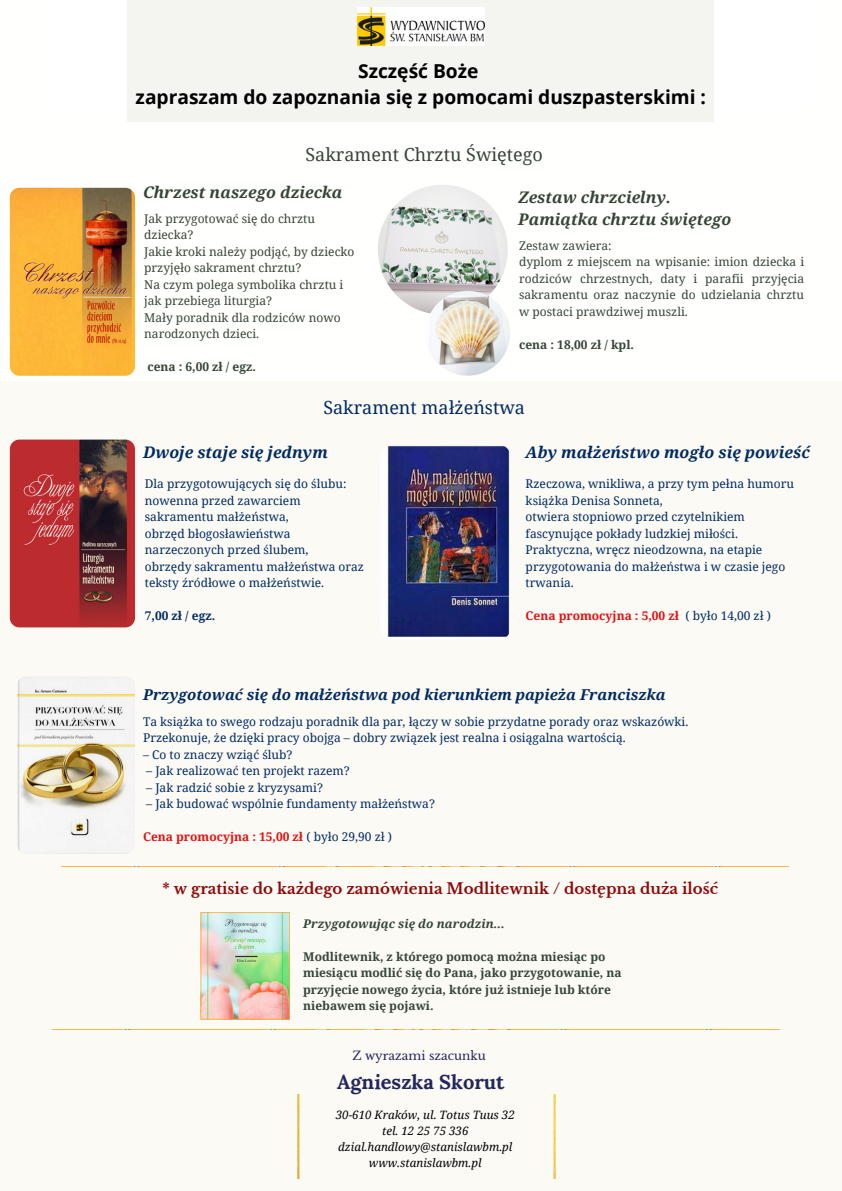
<style>
.page{position:relative;width:842px;height:1191px;background:#fff}
.page>*{position:absolute;margin:0;border:0;box-sizing:border-box;transform-origin:0 0}
.t1{font:700 20px "Lora";color:#23265d}
.t2{font:700 19.2px/26.2px "Open Sans";color:#000;text-align:center}
.t3{font:18px "Noto Serif";color:#364537}
.t4{font:18px "Noto Serif";color:#012b62}
.t5{font:italic 700 16px/21.7px "Noto Serif";color:#364537}
.t6{font:italic 700 16px "Noto Serif";color:#012b62}
.t7{font:700 15px "Libre Baskerville";color:#8d0909}
.t8{font:italic 700 15px "Noto Serif";color:#012b62}
.t9{font:12px/16.5px "Noto Serif";color:#012b62}
.t10{font:12px/16.5px "Noto Serif";color:#364537}
.t11{font:700 12px/16.5px "Noto Serif";color:#364537}
.t12{font:700 12px "Noto Serif";color:#e11212}
.t13{font:italic 700 12px "Noto Serif";color:#364537}
.t14{font:12px "Libre Baskerville";color:#23265d}
.t15{font:700 12px "Noto Serif";color:#012b62}
.t16{font:italic 11.5px/15.9px "Noto Serif";color:#000;text-align:center}
.s1{font-weight:400;color:#012b62}
</style>
<div class="page">
<div style="left:0;top:381px;width:842px;height:809px;background:#fcfaf5"></div>
<div style="left:128px;top:0;width:586px;height:122px;background:#f4f4f0"></div>
<img style="left:10px;top:188px;width:125px;height:187px;border-radius:10px">
<img style="left:378px;top:185px;width:130px;height:129px;border-radius:50%">
<img style="left:425px;top:291px;width:85px;height:84px;border-radius:50%">
<img style="left:10px;top:439px;width:125px;height:188px;border-radius:10px">
<img style="left:17px;top:676px;width:118px;height:177px;border-radius:9px">
<img style="left:381px;top:445px;width:129px;height:194px;border-radius:10px">
<img style="left:357px;top:8px;width:127px;height:37px">
<img style="left:201px;top:912px;width:89px;height:107px">
<img style="left:62px;top:866px;width:726px;height:1px">
<img style="left:297px;top:1094px;width:259px;height:84px">
<img style="left:53px;top:1029px;width:726px;height:1px">
<h2 class="t2" style="left:136px;top:58px;width:572px">Szczęść Boże<br>zapraszam do zapoznania się z pomocami duszpasterskimi :</h2>
<h3 class="t3" style="left:305px;top:141px;width:239px">Sakrament Chrztu Świętego</h3>
<h3 class="t5" style="left:143px;top:181px;width:201px">Chrzest naszego dziecka</h3>
<p class="t10" style="left:144px;top:210px;width:212px">Jak przygotować się do chrztu dziecka?<br>Jakie kroki należy podjąć, by dziecko przyjęło sakrament chrztu?<br>Na czym polega symbolika chrztu i jak przebiega liturgia?<br>Mały poradnik dla rodziców nowo narodzonych dzieci.</p>
<p class="t11" style="left:147px;top:358px;width:110px">cena : 6,00 zł / egz.</p>
<h3 class="t5" style="left:518px;top:186px;width:215px">Zestaw chrzcielny.<br>Pamiątka chrztu świętego</h3>
<p class="t10" style="left:519px;top:237px;width:287px">Zestaw zawiera:<br>dyplom z miejscem na wpisanie: imion dziecka i rodziców chrzestnych, daty i parafii przyjęcia sakramentu oraz naczynie do udzielania chrztu w postaci prawdziwej muszli.</p>
<p class="t11" style="left:519px;top:335px;width:116px">cena : 18,00 zł / kpl.</p>
<h3 class="t4" style="left:323px;top:395px;width:203px">Sakrament małżeństwa</h3>
<h3 class="t6" style="left:143px;top:441px;width:186px">Dwoje staje się jednym</h3>
<p class="t9" style="left:145px;top:475px;width:221px">Dla przygotowujących się do ślubu: nowenna przed zawarciem sakramentu małżeństwa,<br>obrzęd błogosławieństwa narzeczonych przed ślubem,<br>obrzędy sakramentu małżeństwa oraz teksty źródłowe o małżeństwie.</p>
<p class="t15" style="left:145px;top:607px;width:72px">7,00 zł / egz.</p>
<h3 class="t6" style="left:526px;top:441px;width:286px">Aby małżeństwo mogło się powieść</h3>
<p class="t9" style="left:526px;top:475px;width:270px">Rzeczowa, wnikliwa, a przy tym pełna humoru książka Denisa Sonneta,<br>otwiera stopniowo przed czytelnikiem fascynujące pokłady ludzkiej miłości.<br>Praktyczna, wręcz nieodzowna, na etapie przygotowania do małżeństwa i w czasie jego trwania.</p>
<p class="t12" style="left:526px;top:607px;width:247px">Cena promocyjna : 5,00 zł <span class="s1">( było 14,00 zł )</span></p>
<p class="t8" style="left:143px;top:684px;width:524px">Przygotować się do małżeństwa pod kierunkiem papieża Franciszka</p>
<p class="t9" style="left:143px;top:713px;width:547px">Ta książka to swego rodzaju poradnik dla par, łączy w sobie przydatne porady oraz wskazówki.<br>Przekonuje, że dzięki pracy obojga – dobry związek jest realna i osiągalna wartością.</p>
<p class="t9" style="left:143px;top:746px;width:151px">– Co to znaczy wziąć ślub?</p>
<p class="t9" style="left:146px;top:762px;width:205px">– Jak realizować ten projekt razem?</p>
<p class="t9" style="left:146px;top:779px;width:178px">– Jak radzić sobie z kryzysami?</p>
<p class="t9" style="left:146px;top:795px;width:290px">– Jak budować wspólnie fundamenty małżeństwa?</p>
<p class="t12" style="left:143px;top:828px;width:250px">Cena promocyjna : 15,00 zł <span class="s1">( było 29,90 zł )</span></p>
<p class="t7" style="left:162px;top:879px;width:557px">* w gratisie do każdego zamówienia Modlitewnik / dostępna duża ilość</p>
<p class="t13" style="left:303px;top:914px;width:203px">Przygotowując się do narodzin...</p>
<p class="t11" style="left:303px;top:947px;width:320px">Modlitewnik, z którego pomocą można miesiąc po miesiącu modlić się do Pana, jako przygotowanie, na przyjęcie nowego życia, które już istnieje lub które niebawem się pojawi.</p>
<p class="t14" style="left:352px;top:1047px;width:135px">Z wyrazami szacunku</p>
<h1 class="t1" style="left:337px;top:1068px;width:169px">Agnieszka Skorut</h1>
<p class="t16" style="left:336px;top:1106px;width:180px">30-610 Kraków, ul. Totus Tuus 32 tel. 12 25 75 336 dzial.handlowy@stanislawbm.pl www.stanislawbm.pl</p>
</div>
